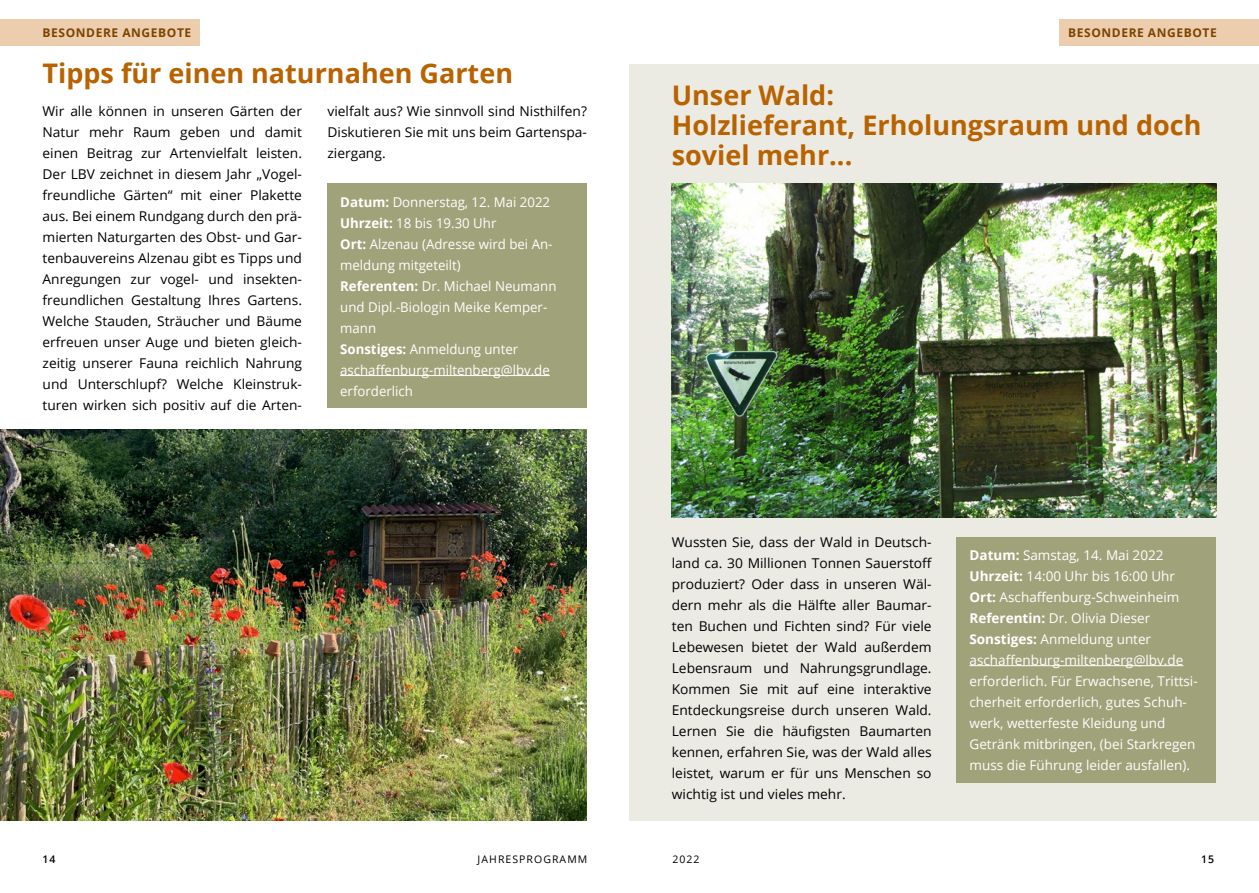
<style>
.page{position:relative;width:1259px;height:893px;background:#fff}
.page>*{position:absolute;margin:0;border:0;box-sizing:border-box;transform-origin:0 0}
.t1{font:700 27px/30px "Open Sans";color:#b86200}
.t2{font:13.5px/21px "Open Sans";color:#000;text-align:justify}
.t3{font:13.5px/21px "Open Sans";color:#fff}
.t4{font:700 12px "Open Sans";letter-spacing:.05em;color:#7d4400}
.t5{font:10.5px "Open Sans";letter-spacing:.1em;color:#000}
.t6{font:600 10.5px "Open Sans";color:#000}
.s1{font-weight:700}
</style>
<div class="page">
<div style="left:1059px;top:19px;width:200px;height:26px;background:#eccdae"></div>
<div style="left:0;top:19px;width:200px;height:26px;background:#eccdae"></div>
<div style="left:629px;top:64px;width:630px;height:757px;background:#ebebe3"></div>
<img style="left:672px;top:183px;width:545px;height:334px">
<img style="left:0;top:429px;width:587px;height:392px">
<div style="left:956px;top:537px;width:260px;height:245px;background:#a0a37a"></div>
<hr style="left:969px;top:665px;width:214px;height:1px;background:#fff">
<div style="left:327px;top:183px;width:260px;height:225px;background:#a0a37a"></div>
<hr style="left:340px;top:375px;width:210px;height:1px;background:#fff">
<p class="t4" style="left:43px;top:24px;width:150px">BESONDERE ANGEBOTE</p>
<p class="t4" style="left:1068px;top:24px;width:150px">BESONDERE ANGEBOTE</p>
<h1 class="t1" style="left:43px;top:57px;width:472px">Tipps für einen naturnahen Garten</h1>
<p class="t2" style="left:43px;top:100px;width:261px">Wir alle können in unseren Gärten der Natur mehr Raum geben und damit einen Beitrag zur Artenvielfalt leisten.<br>Der LBV zeichnet in diesem Jahr „Vogel&shy;freundliche Gärten“ mit einer Plakette aus. Bei einem Rundgang durch den prä&shy;mierten Naturgarten des Obst- und Gar&shy;tenbauvereins Alzenau gibt es Tipps und Anregungen zur vogel- und insekten&shy;freundlichen Gestaltung Ihres Gartens.<br>Welche Stauden, Sträucher und Bäume erfreuen unser Auge und bieten gleich&shy;zeitig unserer Fauna reichlich Nahrung und Unterschlupf? Welche Kleinstruk&shy;turen wirken sich positiv auf die Arten-</p>
<p class="t2" style="left:327px;top:100px;width:261px">vielfalt aus? Wie sinnvoll sind Nisthilfen?<br>Diskutieren Sie mit uns beim Gartenspa&shy;ziergang.</p>
<p class="t3" style="left:340px;top:191px;width:218px"><span class="s1">Datum:</span> Donnerstag, 12. Mai 2022<br><span class="s1">Uhrzeit:</span> 18 bis 19.30 Uhr<br><span class="s1">Ort:</span> Alzenau (Adresse wird bei An&shy;meldung mitgeteilt)<br><span class="s1">Referenten:</span> Dr. Michael Neumann und Dipl.-Biologin Meike Kemper&shy;mann<br><span class="s1">Sonstiges:</span> Anmeldung unter aschaffenburg-miltenberg@lbv.de erforderlich</p>
<h1 class="t1" style="left:672px;top:80px;width:531px">Unser Wald:<br>Holzlieferant, Erholungsraum und doch soviel mehr...</h1>
<p class="t2" style="left:672px;top:531px;width:262px">Wussten Sie, dass der Wald in Deutsch&shy;land ca. 30 Millionen Tonnen Sauerstoff produziert? Oder dass in unseren Wäl&shy;dern mehr als die Hälfte aller Baumar&shy;ten Buchen und Fichten sind? Für viele Lebewesen bietet der Wald außerdem Lebensraum und Nahrungsgrundlage.<br>Kommen Sie mit auf eine interaktive Entdeckungsreise durch unseren Wald.<br>Lernen Sie die häufigsten Baumarten kennen, erfahren Sie, was der Wald alles leistet, warum er für uns Menschen so wichtig ist und vieles mehr.</p>
<p class="t3" style="left:969px;top:544px;width:230px"><span class="s1">Datum:</span> Samstag, 14. Mai 2022<br><span class="s1">Uhrzeit:</span> 14:00 Uhr bis 16:00 Uhr <span class="s1">Ort:</span> Aschaffenburg-Schweinheim <span class="s1">Referentin:</span> Dr. Olivia Dieser <span class="s1">Sonstiges:</span> Anmeldung unter aschaffenburg-miltenberg@lbv.de erforderlich. Für Erwachsene, Trittsi&shy;cherheit erforderlich, gutes Schuh&shy;werk, wetterfeste Kleidung und Getränk mitbringen, (bei Starkregen muss die Führung leider ausfallen).</p>
<p class="t6" style="left:43px;top:852px;width:15px">14</p>
<p class="t5" style="left:477px;top:852px;width:111px">JAHRESPROGRAMM</p>
<p class="t5" style="left:672px;top:852px;width:29px">2022</p>
<p class="t6" style="left:1201px;top:852px;width:15px">15</p>
</div>
